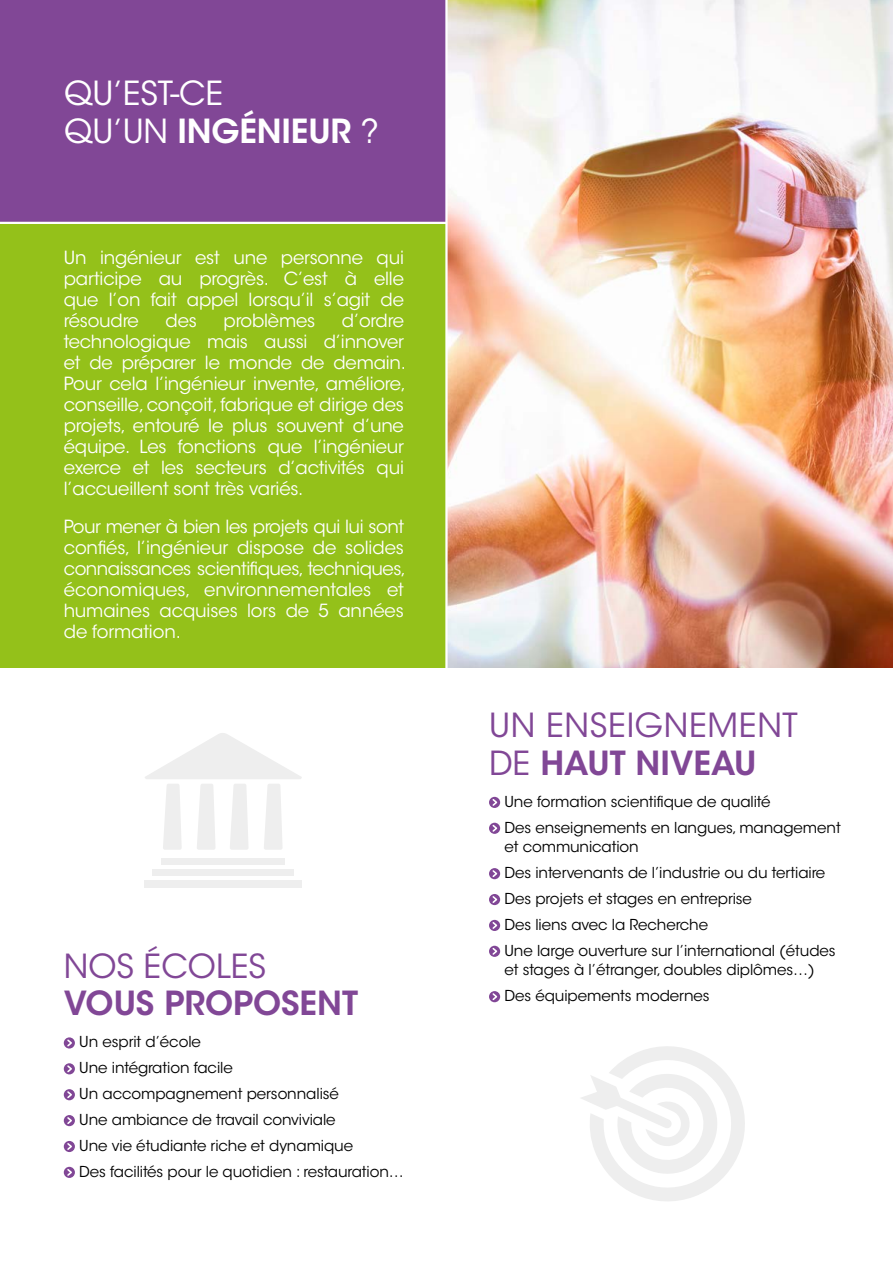
<style>
.page{position:relative;width:893px;height:1263px;background:#fff}
.page>*{position:absolute;margin:0;border:0;box-sizing:border-box;transform-origin:0 0}
.t1{font:33px/37.5px "ITC Avant Garde Std";letter-spacing:.02em;color:#814796}
.t2{font:33px/37.5px "ITC Avant Garde Std";letter-spacing:-.005em;color:#fff}
.t3{font:600 33px "ITC Avant Garde Std";color:#814796}
.t4{font:33px "ITC Avant Garde Std";color:#814796}
.t5{font:18px/21px "ITC Avant Garde Std";letter-spacing:-.01em;color:#fff;text-align:justify}
.t6{font:15px/26px "ITC Avant Garde Std";letter-spacing:-.005em;color:#000}
.s1{font-weight:600}
</style>
<div class="page">
<img style="left:448px;top:0;width:445px;height:668px">
<div style="left:0;top:222px;width:446px;height:446px;background:#94c11a"></div>
<div style="left:0;top:0;width:446px;height:223px;background:#814796"></div>
<div style="left:489px;top:797px;width:11px;height:11px;background:#814796;border-radius:50%"></div>
<svg style="left:491px;top:797px;width:8px;height:10px"></svg>
<div style="left:489px;top:823px;width:11px;height:11px;background:#814796;border-radius:50%"></div>
<svg style="left:491px;top:823px;width:8px;height:10px"></svg>
<div style="left:489px;top:868px;width:11px;height:11px;background:#814796;border-radius:50%"></div>
<svg style="left:491px;top:869px;width:8px;height:10px"></svg>
<div style="left:489px;top:894px;width:11px;height:11px;background:#814796;border-radius:50%"></div>
<svg style="left:491px;top:894px;width:8px;height:10px"></svg>
<div style="left:489px;top:920px;width:11px;height:11px;background:#814796;border-radius:50%"></div>
<svg style="left:491px;top:920px;width:8px;height:10px"></svg>
<div style="left:489px;top:946px;width:11px;height:11px;background:#814796;border-radius:50%"></div>
<svg style="left:491px;top:946px;width:8px;height:10px"></svg>
<div style="left:489px;top:991px;width:11px;height:11px;background:#814796;border-radius:50%"></div>
<svg style="left:491px;top:992px;width:8px;height:10px"></svg>
<div style="left:64px;top:1037px;width:11px;height:11px;background:#814796;border-radius:50%"></div>
<svg style="left:66px;top:1038px;width:8px;height:10px"></svg>
<div style="left:64px;top:1063px;width:11px;height:11px;background:#814796;border-radius:50%"></div>
<svg style="left:66px;top:1064px;width:8px;height:10px"></svg>
<div style="left:64px;top:1089px;width:11px;height:11px;background:#814796;border-radius:50%"></div>
<svg style="left:66px;top:1090px;width:8px;height:10px"></svg>
<div style="left:64px;top:1115px;width:11px;height:11px;background:#814796;border-radius:50%"></div>
<svg style="left:67px;top:1116px;width:7px;height:9px"></svg>
<div style="left:64px;top:1141px;width:11px;height:11px;background:#814796;border-radius:50%"></div>
<svg style="left:66px;top:1141px;width:8px;height:10px"></svg>
<div style="left:64px;top:1167px;width:11px;height:11px;background:#814796;border-radius:50%"></div>
<svg style="left:66px;top:1167px;width:8px;height:10px"></svg>
<svg style="left:581px;top:1046px;width:164px;height:155px"></svg>
<hr style="left:445px;top:0;width:3px;height:679px;background:#fff">
<hr style="left:0;top:222px;width:446px;height:2px;background:#fff">
<svg style="left:145px;top:733px;width:157px;height:117px"></svg>
<div style="left:145px;top:880px;width:157px;height:8px;background:#eee"></div>
<div style="left:152px;top:869px;width:142px;height:7px;background:#eee"></div>
<div style="left:161px;top:858px;width:124px;height:7px;background:#eee"></div>
<h1 class="t2" style="left:64px;top:75px;width:317px">QU’EST-CE<br>QU’UN <span class="s1">INGÉNIEUR</span> ?</h1>
<p class="t5" style="left:64px;top:247px;width:342px">Un ingénieur est une personne qui participe au progrès. C’est à elle que l’on fait appel lorsqu’il s’agit de résoudre</p>
<p class="t5" style="left:166px;top:310px;width:33px">des</p>
<p class="t5" style="left:224px;top:310px;width:93px">problèmes</p>
<p class="t5" style="left:64px;top:310px;width:344px;text-indent:278px">d’ordre technologique mais aussi d’innover et de préparer le monde de demain.<br>Pour cela l’ingénieur invente, améliore, conseille, conçoit, fabrique et dirige des projets, entouré le plus souvent d’une équipe. Les fonctions que l’ingénieur exerce et les secteurs d’activités qui l’accueillent sont très variés.</p>
<p class="t5" style="left:64px;top:516px;width:344px">Pour mener à bien les projets qui lui sont confiés, l’ingénieur dispose de solides connaissances scientifiques, techniques, économiques, environnementales et humaines acquises lors de 5 années de formation.</p>
<h1 class="t4" style="left:64px;top:946px;width:204px">NOS ÉCOLES</h1>
<h1 class="t3" style="left:64px;top:982px;width:296px">VOUS PROPOSENT</h1>
<p class="t6" style="left:79px;top:1029px;width:326px">Un esprit d’école<br>Une intégration facile<br>Un accompagnement personnalisé<br>Une ambiance de travail conviviale<br>Une vie étudiante riche et dynamique<br>Des facilités pour le quotidien : restauration…</p>
<h1 class="t1" style="left:489px;top:707px;width:310px">UN ENSEIGNEMENT<br>DE <span class="s1">HAUT NIVEAU</span></h1>
<p class="t6" style="left:504px;top:789px;width:338px">Une formation scientifique de qualité<br>Des enseignements en langues, management</p>
<p class="t6" style="left:504px;top:834px;width:333px">et communication<br>Des intervenants de l’industrie ou du tertiaire Des projets et stages en entreprise<br>Des liens avec la Recherche<br>Une large ouverture sur l’international (études</p>
<p class="t6" style="left:504px;top:957px;width:312px">et stages à l’étranger, doubles diplômes…)<br>Des équipements modernes</p>
</div>
